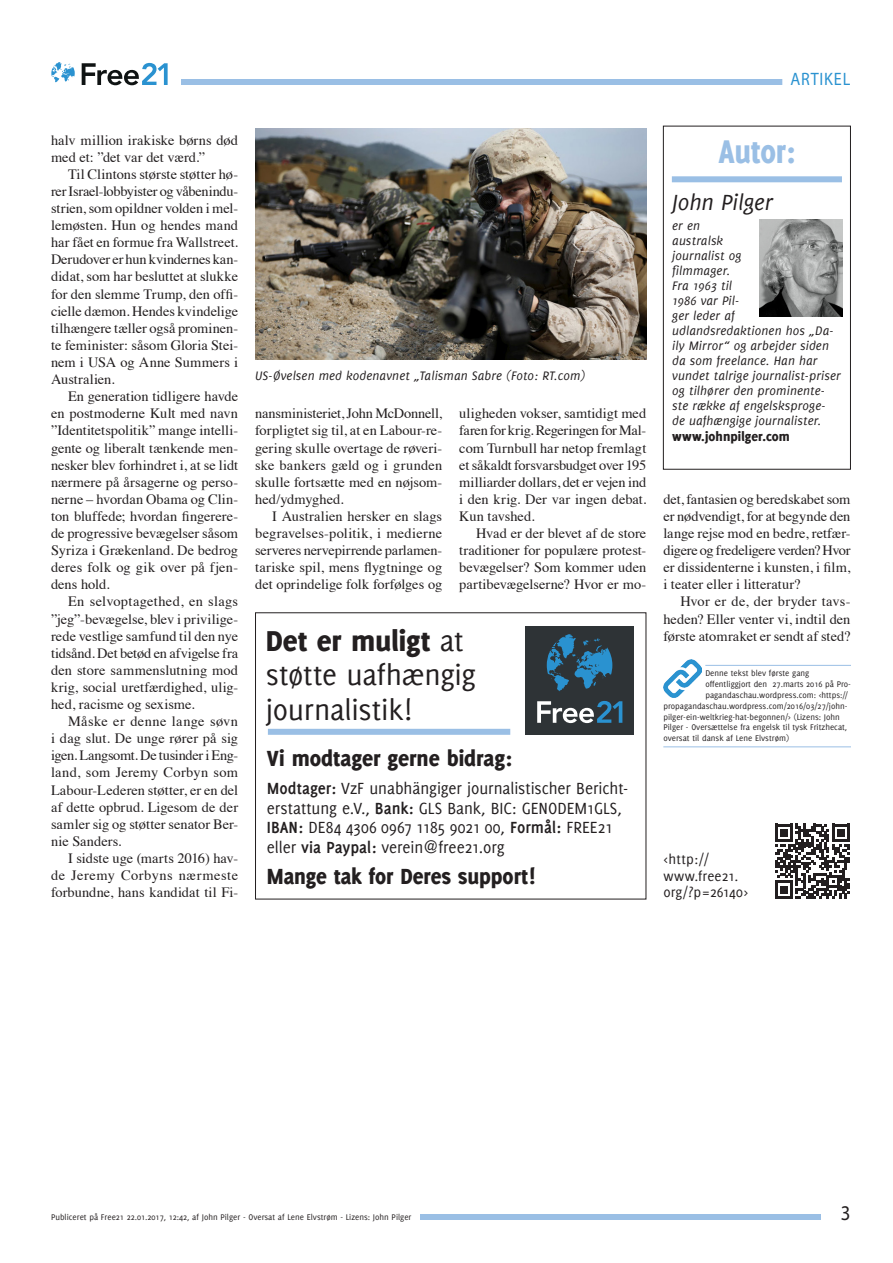
<style>
.page{position:relative;width:893px;height:1263px;background:#fff}
.page>*{position:absolute;margin:0;border:0;box-sizing:border-box;transform-origin:0 0}
.Autor_und_Quelle_Rub{font:800 36px "Delicious";letter-spacing:-.01em;color:#9abfe5;scale:.89 1}
.t1{font:31.5px/34.5px "Delicious";letter-spacing:-.01em;color:#231f20}
.t2{font:800 24px "Delicious";letter-spacing:-.005em;color:#231f20;scale:.95 1}
.t3{font:800 24px "Delicious";letter-spacing:-.005em;color:#231f20}
.Autor__Name__Autoren{font:italic 24px "Delicious";letter-spacing:-.005em;color:#231f20}
.t4{font:21px "Myriad Pro";color:#231f20;scale:.9 1}
.Seitenrubrik{font:18px "Myriad Pro";letter-spacing:.05em;color:#2a92d0;scale:.9 1}
.t5{font:17.7px/19.5px "Delicious";letter-spacing:-.005em;color:#231f20}
.t6{font:15px/16.5px "Delicious";color:#231f20}
.t7{font:14.25px/17.1px "Times";color:#231f20;text-align:justify}
.Autor__Beschreibung{font:800 14.25px "Delicious";letter-spacing:.005em;color:#231f20}
.Autor__Beschreibung-2{font:italic 13.5px/15px "Delicious";letter-spacing:.01em;color:#231f20}
.Bildunterschrift{font:italic 13.5px "Delicious";letter-spacing:.01em;color:#231f20}
.Link-Original{font:9px "Delicious";color:#231f20}
.Statuszeile_Deliciou{font:9px "Delicious";color:#231f20}
.s1{font-weight:800}
.s2{font-weight:700}
</style>
<div class="page">
<div style="left:181px;top:79px;width:669px;height:6px;background:#9abfe5"></div>
<div style="left:55px;top:1214px;width:766px;height:6px;background:#9abfe5"></div>
<div style="left:43px;top:1212px;width:377px;height:12px;background:#fff"></div>
<div style="left:782px;top:74px;width:77px;height:15px;background:#fff"></div>
<svg style="left:82px;top:63px;width:86px;height:22px"></svg>
<svg style="left:51px;top:62px;width:24px;height:20px"></svg>
<img style="left:255px;top:129px;width:391px;height:230px">
<div style="left:672px;top:176px;width:170px;height:6px;background:#9abfe5"></div>
<div style="left:663px;top:126px;width:188px;height:344px;border:1px solid #231f20"></div>
<img style="left:759px;top:220px;width:83px;height:96px">
<svg style="left:775px;top:824px;width:75px;height:74px"></svg>
<div style="left:268px;top:729px;width:242px;height:6px;background:#9abfe5"></div>
<div style="left:525px;top:626px;width:109px;height:109px;background:#2e3336"></div>
<svg style="left:547px;top:634px;width:65px;height:57px"></svg>
<svg style="left:537px;top:701px;width:85px;height:22px"></svg>
<hr style="left:705px;top:665px;width:146px;height:1px;background:#9abfe5">
<hr style="left:663px;top:746px;width:188px;height:1px;background:#9abfe5">
<img style="left:663px;top:660px;width:38px;height:38px">
<p class="Seitenrubrik" style="left:790px;top:68px;width:68px">ARTIKEL</p>
<p class="t7" style="left:51px;top:130px;width:189px">halv million irakiske børns død med et: ”det var det værd.”</p>
<p class="t7" style="left:51px;top:164px;width:189px;text-indent:17px">Til Clintons største støtter hø&shy;rer Israel-lobbyister og våbenindu&shy;strien, som opildner volden i mel&shy;lemøsten. Hun og hendes mand har fået en formue fra Wallstreet.<br>Derudover er hun kvindernes kan&shy;didat, som har besluttet at slukke for den slemme Trump, den offi&shy;cielle dæmon. Hendes kvindelige tilhængere tæller også prominen&shy;te feminister: såsom Gloria Stei&shy;nem i USA og Anne Summers i Australien.</p>
<p class="t7" style="left:51px;top:387px;width:189px;text-indent:17px">En generation tidligere havde en postmoderne Kult med navn ”Identitetspolitik” mange intelli&shy;gente og liberalt tænkende men&shy;nesker blev forhindret i, at se lidt nærmere på årsagerne og perso&shy;nerne – hvordan Obama og Clin&shy;ton bluffede; hvordan fingerere&shy;de progressive bevægelser såsom Syriza i Grækenland. De bedrog deres folk og gik over på fjen&shy;dens hold.</p>
<p class="t7" style="left:51px;top:592px;width:189px;text-indent:17px">En selvoptagethed, en slags ”jeg”-bevægelse, blev i privilige&shy;rede vestlige samfund til den nye tidsånd. Det betød en afvigelse fra den store sammenslutning mod krig, social uretfærdighed, ulig&shy;hed, racisme og sexisme.</p>
<p class="t7" style="left:51px;top:712px;width:189px;text-indent:17px">Måske er denne lange søvn i dag slut. De unge rører på sig igen. Langsomt. De tusinder i Eng&shy;land, som Jeremy Corbyn som Labour-Lederen støtter, er en del af dette opbrud. Ligesom de der samler sig og støtter senator Ber&shy;nie Sanders.</p>
<p class="t7" style="left:51px;top:848px;width:189px;text-indent:17px">I sidste uge (marts 2016) hav&shy;de Jeremy Corbyns nærmeste forbundne, hans kandidat til Fi-</p>
<p class="Bildunterschrift" style="left:255px;top:368px;width:331px">US-Øvelsen med kodenavnet „Talisman Sabre (Foto: RT.com)</p>
<p class="t7" style="left:255px;top:404px;width:189px">nansministeriet, John McDonnell, forpligtet sig til, at en Labour-re&shy;gering skulle overtage de røveri&shy;ske bankers gæld og i grunden skulle fortsætte med en nøjsom&shy;hed/ydmyghed.</p>
<p class="t7" style="left:255px;top:506px;width:189px;text-indent:17px">I Australien hersker en slags begravelses-politik, i medierne serveres nervepirrende parlamen&shy;tariske spil, mens flygtninge og det oprindelige folk forfølges og</p>
<p class="t7" style="left:459px;top:404px;width:189px">uligheden vokser, samtidigt med faren for krig. Regeringen for Mal&shy;com Turnbull har netop fremlagt et såkaldt forsvarsbudget over 195 milliarder dollars, det er vejen ind i den krig. Der var ingen debat.<br>Kun tavshed.</p>
<p class="t7" style="left:459px;top:523px;width:189px;text-indent:17px">Hvad er der blevet af de store traditioner for populære protest&shy;bevægelser? Som kommer uden partibevægelserne? Hvor er mo-</p>
<p class="t1" style="left:266px;top:622px;width:212px"><span class="s1">Det er muligt</span> at støtte uafhængig journalistik!</p>
<p class="t3" style="left:267px;top:745px;width:247px">Vi modtager gerne bidrag:</p>
<p class="t5" style="left:267px;top:779px;width:361px"><span class="s2">Modtager:</span> VzF unabhängiger journalistischer Bericht&shy;erstattung e.V., <span class="s2">Bank:</span> GLS Bank, BIC: GENODEM1GLS, <span class="s2">IBAN:</span> DE84 4306 0967 1185 9021 00, <span class="s2">Formål:</span> FREE21 eller <span class="s2">via Paypal:</span> verein@free21.org</p>
<p class="t2" style="left:267px;top:862px;width:284px">Mange tak for Deres support!</p>
<p class="Autor_und_Quelle_Rub" style="left:718px;top:130px;width:88px">Autor:</p>
<p class="Autor__Name__Autoren" style="left:672px;top:189px;width:102px">John Pilger</p>
<p class="Autor__Beschreibung-2" style="left:672px;top:218px;width:170px">er en<br>australsk<br>journalist og<br>filmmager.<br>Fra 1963 til<br>1986 var Pil-<br>ger leder af udlandsredaktionen hos „Da&shy;ily Mirror“ og arbejder siden da som freelance. Han har vundet talrige journalist-priser og tilhører den prominente&shy;ste række af engelsksproge&shy;de uafhængige journalister.</p>
<p class="Autor__Beschreibung" style="left:672px;top:428px;width:119px">www.johnpilger.com</p>
<p class="t7" style="left:663px;top:489px;width:189px">det, fantasien og beredskabet som er nødvendigt, for at begynde den lange rejse mod en bedre, retfær&shy;digere og fredeligere verden? Hvor er dissidenterne i kunsten, i film, i teater eller i litteratur?</p>
<p class="t7" style="left:663px;top:592px;width:189px;text-indent:17px">Hvor er de, der bryder tavs&shy;heden? Eller venter vi, indtil den første atomraket er sendt af sted?</p>
<p class="Link-Original" style="left:705px;top:668px;width:105px">Denne tekst blev første gang</p>
<p class="Link-Original" style="left:705px;top:679px;width:147px">offentliggjort den 27.marts 2016 på Pro-</p>
<p class="Link-Original" style="left:705px;top:690px;width:144px">pagandaschau.wordpress.com: &lt;https://</p>
<p class="Link-Original" style="left:663px;top:701px;width:186px">propagandaschau.wordpress.com/2016/03/27/john-</p>
<p class="Link-Original" style="left:663px;top:711px;width:178px">pilger-ein-weltkrieg-hat-begonnen/&gt; (Lizens: John</p>
<p class="Link-Original" style="left:663px;top:722px;width:185px">Pilger - Oversættelse fra engelsk til tysk Fritzhecat,</p>
<p class="Link-Original" style="left:663px;top:733px;width:127px">oversat til dansk af Lene Elvstrøm)</p>
<p class="t6" style="left:663px;top:851px;width:87px">&lt;http:// www.free21. org/?p=26140&gt;</p>
<p class="Statuszeile_Deliciou" style="left:51px;top:1212px;width:362px">Publiceret på Free21 22.01.2017, 12:42, af John Pilger - Oversat af Lene Elvstrøm - Lizens: John Pilger</p>
<p class="t4" style="left:841px;top:1200px;width:12px">3</p>
</div>
